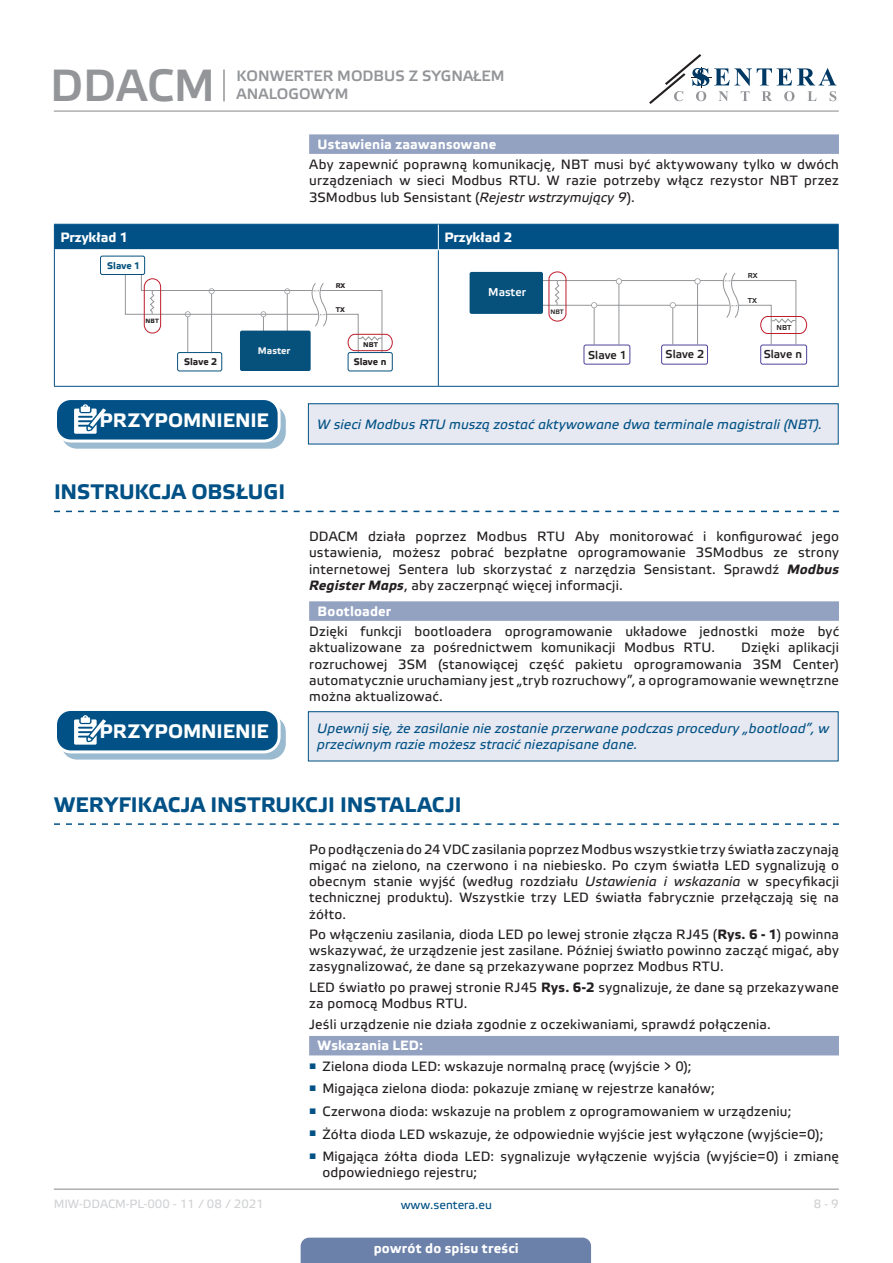
<style>
.page{position:relative;width:893px;height:1263px;background:#fff}
.page>*{position:absolute;margin:0;border:0;box-sizing:border-box;transform-origin:0 0}
.t1{font:45px "Etelka Medium Pro";color:#939598}
.t2{font:700 21px "Etelka Text Pro";color:#015186}
.t3{font:700 19.5px "Etelka Text Pro";letter-spacing:-.005em;color:#fff}
.t4{font:15px/18px "Etelka Medium Pro";color:#939598}
.body{font:13.5px/16.2px "Etelka Text Pro";letter-spacing:.015em;color:#231f20;text-align:justify}
.attention{font:italic 13.5px/16.2px "Etelka Text Pro";letter-spacing:.01em;color:#015186}
.Number-roman{font:700 13.5px "Etelka Text Pro";letter-spacing:.015em;color:#fff}
.head-table{font:700 13.5px "Etelka Text Pro";color:#fff}
.t5{font:12px "Etelka Text Pro";color:#d1d2d4}
.t6{font:12px "Etelka Text Pro";color:#015186}
.t7{font:11.4px "Etelka Medium Pro";color:#231f20}
.t8{font:11.4px "Etelka Medium Pro";color:#fff}
.t9{font:700 9.6px "Etelka Text Pro";color:#231f20}
.t10{font:700 9.6px "Etelka Text Pro";color:#f2f3f4}
.t11{font:700 9.6px "Etelka Text Pro";color:#06517c}
.t12{font:7.2px "Etelka Medium Pro";color:#231f20}
.t13{font:700 6.9px "Etelka Text Pro";color:#231f20}
.t14{font:6.45px "Etelka Medium Pro";color:#231f20}
.t15{font:700 6.15px "Etelka Text Pro";color:#231f20}
.s1{font-style:italic}
.s2{font-weight:700;font-style:italic}
.s3{font-weight:700}
</style>
<div class="page">
<hr style="left:54px;top:111px;width:785px;height:1px;background:#939598">
<hr style="left:54px;top:1188px;width:785px;height:2px;background:#939598">
<svg style="left:649px;top:54px;width:187px;height:50px"></svg>
<div style="left:301px;top:1237px;width:290px;height:26px;background:#6c81aa"></div>
<hr style="left:223px;top:70px;width:2px;height:31px;background:#939598">
<div style="left:309px;top:134px;width:530px;height:20px;background:#94a2c2"></div>
<svg style="left:54px;top:511px;width:785px;height:1px"></svg>
<div style="left:309px;top:601px;width:530px;height:20px;background:#94a2c2"></div>
<svg style="left:54px;top:823px;width:785px;height:2px"></svg>
<hr style="left:54px;top:250px;width:1px;height:136px;background:#015186">
<hr style="left:438px;top:250px;width:1px;height:136px;background:#015186">
<hr style="left:838px;top:250px;width:1px;height:136px;background:#015186">
<hr style="left:54px;top:386px;width:384px;height:1px;background:#015186">
<hr style="left:438px;top:386px;width:401px;height:1px;background:#015186">
<svg style="left:54px;top:224px;width:785px;height:26px;background:#09578a"></svg>
<div style="left:177px;top:352px;width:45px;height:19px;border:1px solid #06517c;border-radius:2px"></div>
<div style="left:348px;top:352px;width:45px;height:19px;border:1px solid #06517c;border-radius:2px"></div>
<div style="left:240px;top:331px;width:71px;height:40px;background:#06517c;border-radius:2px"></div>
<svg style="left:125px;top:260px;width:268px;height:95px"></svg>
<div style="left:100px;top:256px;width:45px;height:18px;background:#fff;border-radius:2px"></div>
<div style="left:100px;top:256px;width:45px;height:19px;border:1px solid #06517c;border-radius:2px"></div>
<div style="left:661px;top:345px;width:47px;height:19px;border:1px solid #4e439b;border-radius:2px"></div>
<hr style="left:529px;top:305px;width:201px;height:1px;background:#939598">
<hr style="left:536px;top:280px;width:188px;height:1px;background:#939598">
<div style="left:584px;top:345px;width:46px;height:19px;border:1px solid #4e439b;border-radius:2px"></div>
<div style="left:760px;top:345px;width:47px;height:19px;border:1px solid #4e439b;border-radius:2px"></div>
<div style="left:470px;top:272px;width:73px;height:42px;background:#06517c;border-radius:2px"></div>
<svg style="left:548px;top:272px;width:259px;height:73px"></svg>
<div style="left:308px;top:404px;width:530px;height:40px;background:#e6e9f1"></div>
<div style="left:308px;top:403px;width:531px;height:41px;border:1px solid #015186"></div>
<svg style="left:62px;top:406px;width:223px;height:42px"></svg>
<div style="left:61px;top:405px;width:225px;height:44px;border:1px solid #015186;border-radius:15px"></div>
<div style="left:56px;top:399px;width:223px;height:42px;background:#015186;border-radius:15px"></div>
<div style="left:54px;top:397px;width:227px;height:45px;border:3px solid #fff;border-radius:15px"></div>
<svg style="left:74px;top:404px;width:38px;height:38px"></svg>
<div style="left:62px;top:716px;width:223px;height:43px;background:linear-gradient(to right,#99bacf,#9bbbd0);border-radius:15px"></div>
<div style="left:61px;top:716px;width:225px;height:43px;border:1px solid #015186;border-radius:15px"></div>
<div style="left:56px;top:709px;width:223px;height:43px;background:#015186;border-radius:15px"></div>
<div style="left:54px;top:708px;width:227px;height:45px;border:3px solid #fff;border-radius:15px"></div>
<svg style="left:74px;top:715px;width:38px;height:38px"></svg>
<div style="left:308px;top:712px;width:530px;height:49px;background:#e6e9f1"></div>
<div style="left:308px;top:711px;width:530px;height:50px;border:1px solid #015186"></div>
<div style="left:309px;top:1036px;width:530px;height:19px;background:#94a2c2"></div>
<h1 class="t1" style="left:50px;top:61px;width:166px">DDACM</h1>
<p class="t4" style="left:237px;top:67px;width:269px">KONWERTER MODBUS Z SYGNAŁEM<br>ANALOGOWYM</p>
<p class="Number-roman" style="left:318px;top:137px;width:180px">Ustawienia zaawansowane</p>
<p class="body" style="left:309px;top:157px;width:531px">Aby zapewnić poprawną komunikację, NBT musi być aktywowany tylko w dwóch urządzeniach w sieci Modbus RTU. W razie potrzeby włącz rezystor NBT przez 3SModbus lub Sensistant (<span class="s1">Rejestr wstrzymujący 9</span>).</p>
<p class="head-table" style="left:60px;top:230px;width:70px">Przykład 1</p>
<p class="head-table" style="left:444px;top:230px;width:70px">Przykład 2</p>
<p class="t13" style="left:336px;top:282px;width:11px">RX</p>
<p class="t13" style="left:336px;top:306px;width:11px">ТX</p>
<p class="t13" style="left:363px;top:341px;width:16px">NBT</p>
<p class="t11" style="left:107px;top:261px;width:35px">Slave 1</p>
<p class="t12" style="left:748px;top:272px;width:11px">RX</p>
<p class="t12" style="left:748px;top:297px;width:11px">ТX</p>
<p class="t8" style="left:488px;top:286px;width:39px">Master</p>
<p class="t14" style="left:550px;top:308px;width:15px">NBT</p>
<p class="t15" style="left:146px;top:317px;width:15px">NBT</p>
<p class="t12" style="left:776px;top:323px;width:16px">NBT</p>
<p class="t10" style="left:258px;top:345px;width:34px">Master</p>
<p class="t7" style="left:588px;top:349px;width:40px">Slave 1</p>
<p class="t7" style="left:666px;top:348px;width:40px">Slave 2</p>
<p class="t7" style="left:764px;top:348px;width:40px">Slave n</p>
<p class="t9" style="left:354px;top:356px;width:34px">Slave n</p>
<p class="t9" style="left:184px;top:357px;width:35px">Slave 2</p>
<p class="t3" style="left:100px;top:409px;width:171px">PRZYPOMNIENIE</p>
<p class="attention" style="left:317px;top:417px;width:506px">W sieci Modbus RTU muszą zostać aktywowane dwa terminale magistrali (NBT).</p>
<p class="t2" style="left:54px;top:480px;width:233px">INSTRUKCJA OBSŁUGI</p>
<p class="body" style="left:309px;top:529px;width:531px">DDACM działa poprzez Modbus RTU Aby monitorować i konfigurować jego ustawienia, możesz pobrać bezpłatne oprogramowanie 3SModbus ze strony internetowej Sentera lub skorzystać z narzędzia Sensistant. Sprawdź <span class="s2">Modbus Register Maps</span>, aby zaczerpnąć więcej informacji.</p>
<p class="Number-roman" style="left:318px;top:604px;width:75px">Bootloader</p>
<p class="body" style="left:309px;top:624px;width:531px">Dzięki funkcji bootloadera oprogramowanie układowe jednostki może być aktualizowane za pośrednictwem komunikacji Modbus RTU.</p>
<p class="body" style="left:309px;top:640px;width:531px;text-indent:432px">Dzięki aplikacji rozruchowej 3SM (stanowiącej część pakietu oprogramowania 3SM Center) automatycznie uruchamiany jest „tryb rozruchowy”, a oprogramowanie wewnętrzne można aktualizować.</p>
<p class="t3" style="left:100px;top:720px;width:171px">PRZYPOMNIENIE</p>
<p class="attention" style="left:317px;top:721px;width:514px">Upewnij się, że zasilanie nie zostanie przerwane podczas procedury „bootload”, w przeciwnym razie możesz stracić niezapisane dane.</p>
<p class="t2" style="left:54px;top:793px;width:409px">WERYFIKACJA INSTRUKCJI INSTALACJI</p>
<p class="body" style="left:309px;top:842px;width:531px">Po podłączenia do 24 VDC zasilania poprzez Modbus wszystkie trzy światła zaczynają migać na zielono, na czerwono i na niebiesko. Po czym światła LED sygnalizują o obecnym stanie wyjść (według rozdziału <span class="s1">Ustawienia i wskazania</span> w specyfikacji technicznej produktu). Wszystkie trzy LED światła fabrycznie przełączają się na żółto.</p>
<p class="body" style="left:309px;top:927px;width:531px">Po włączeniu zasilania, dioda LED po lewej stronie złącza RJ45 (<span class="s3">Rys. 6 - 1</span>) powinna wskazywać, że urządzenie jest zasilane. Później światło powinno zacząć migać, aby zasygnalizować, że dane są przekazywane poprzez Modbus RTU.</p>
<p class="body" style="left:309px;top:980px;width:531px">LED światło po prawej stronie RJ45 <span class="s3">Rys. 6-2</span> sygnalizuje, że dane są przekazywane za pomocą Modbus RTU.</p>
<p class="body" style="left:309px;top:1017px;width:463px">Jeśli urządzenie nie działa zgodnie z oczekiwaniami, sprawdź połączenia.</p>
<p class="Number-roman" style="left:318px;top:1038px;width:107px">Wskazania LED:</p>
<p class="body" style="left:309px;top:1059px;width:384px"><sup>■</sup> Zielona dioda LED: wskazuje normalną pracę (wyjście &gt; 0);</p>
<p class="body" style="left:309px;top:1081px;width:407px"><sup>■</sup> Migająca zielona dioda: pokazuje zmianę w rejestrze kanałów;</p>
<p class="body" style="left:309px;top:1104px;width:484px"><sup>■</sup> Czerwona dioda: wskazuje na problem z oprogramowaniem w urządzeniu;</p>
<p class="body" style="left:309px;top:1126px;width:516px"><sup>■</sup> Żółta dioda LED wskazuje, że odpowiednie wyjście jest wyłączone (wyjście=0);</p>
<p class="body" style="left:322px;top:1149px;width:518px;text-indent:-13px"><sup>■</sup> Migająca żółta dioda LED: sygnalizuje wyłączenie wyjścia (wyjście=0) i zmianę odpowiedniego rejestru;</p>
<p class="t5" style="left:54px;top:1197px;width:212px">MIW-DDACM-PL-000 - 11 / 08 / 2021</p>
<p class="t6" style="left:401px;top:1198px;width:93px">www.sentera.eu</p>
<p class="t5" style="left:814px;top:1197px;width:27px">8 - 9</p>
<p class="Number-roman" style="left:374px;top:1240px;width:147px">powrót do spisu treści</p>
</div>
